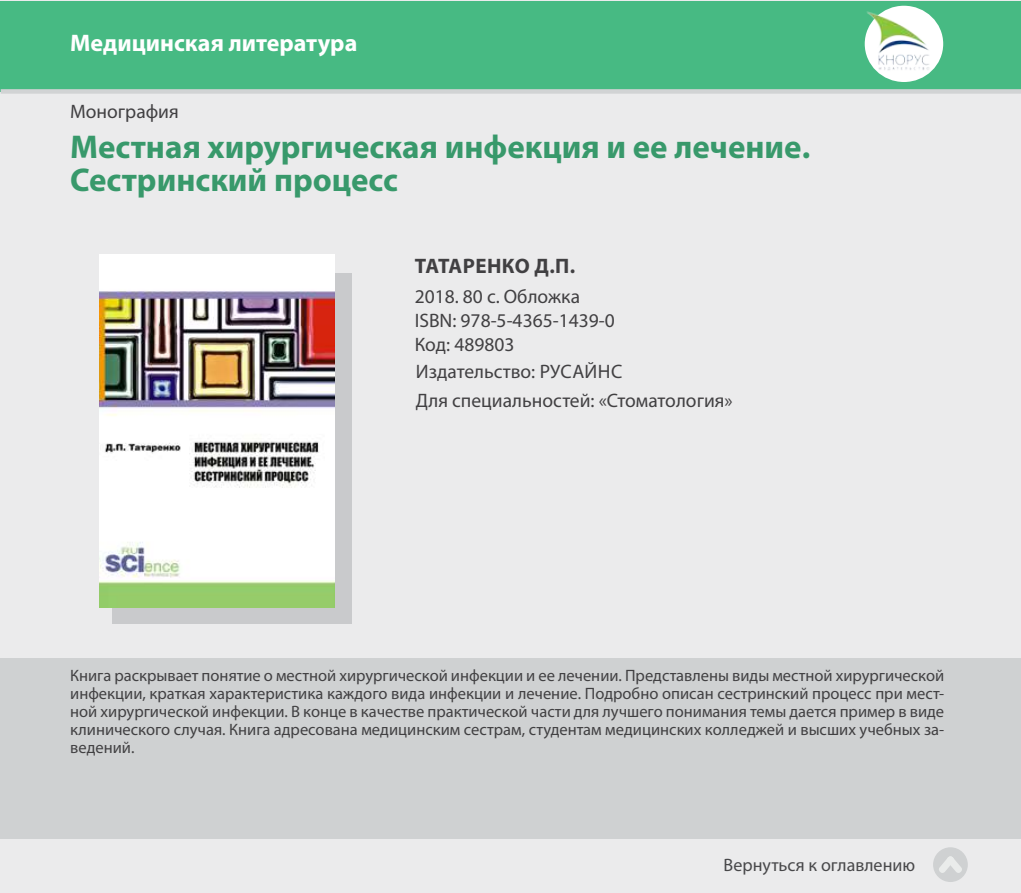
<style>
.page{position:relative;width:1021px;height:893px;background:#fff}
.page>*{position:absolute;margin:0;border:0;box-sizing:border-box;transform-origin:0 0}
.t1{font:700 33px/33px "Myriad Pro";color:#38996b}
.t2{font:700 24px "Myriad Pro";color:#fff}
.t3{font:700 21px "Myriad Pro";letter-spacing:.02em;color:#414042}
.t4{font:19.5px/24px "Myriad Pro";color:#414042}
.t5{font:18px "Myriad Pro";color:#48484a}
.t6{font:16.5px/18px "Myriad Pro";color:#414042;text-align:justify}
</style>
<div class="page">
<div style="left:0;top:0;width:1020px;height:893px;background:#ebebec"></div>
<div style="left:112px;top:273px;width:240px;height:350px;background:#c9cacc"></div>
<img style="left:100px;top:254px;width:235px;height:353px">
<div style="left:1px;top:1px;width:1019px;height:90px;background:#47ba83"></div>
<div style="left:0;top:658px;width:1020px;height:181px;background:#cfd1d2"></div>
<div style="left:1px;top:89px;width:1019px;height:5px;background:#d1d3d4"></div>
<div style="left:933px;top:847px;width:34px;height:35px;background:#cfd1d2;border-radius:50%"></div>
<svg style="left:939px;top:856px;width:23px;height:17px"></svg>
<div style="left:864px;top:6px;width:79px;height:76px;background:#fff;border-radius:50%"></div>
<img style="left:865px;top:9px;width:67px;height:65px">
<h2 class="t2" style="left:70px;top:27px;width:289px">Медицинская литература</h2>
<p class="t4" style="left:70px;top:99px;width:110px">Монография</p>
<h1 class="t1" style="left:70px;top:130px;width:741px">Местная хирургическая инфекция и ее лечение.<br>Сестринский процесс</h1>
<p class="t3" style="left:415px;top:252px;width:162px">Татаренко Д.П.</p>
<p class="t4" style="left:415px;top:284px;width:201px">2018. 80 c. Обложка<br>ISBN: 978-5-4365-1439-0<br>Код: 489803</p>
<p class="t4" style="left:416px;top:357px;width:318px;line-height:29px">Издательство: Руса йнс<br>Для специальностей: «Стоматология»</p>
<p class="t6" style="left:70px;top:666px;width:875px">Книга раскрывает понятие о местной хирургической инфекции и ее лечении. Представлены виды местной хирургической инфекции, краткая характеристика каждого вида инфекции и лечение. Подробно описан сестринский процесс при мест&shy;ной хирургической инфекции. В конце в качестве практической части для лучшего понимания темы дается пример в виде клинического случая. Книга адресована медицинским сестрам, студентам медицинских колледжей и высших учебных за&shy;ведений.</p>
<p class="t5" style="left:723px;top:853px;width:193px">Вернуться к оглавлению</p>
</div>
